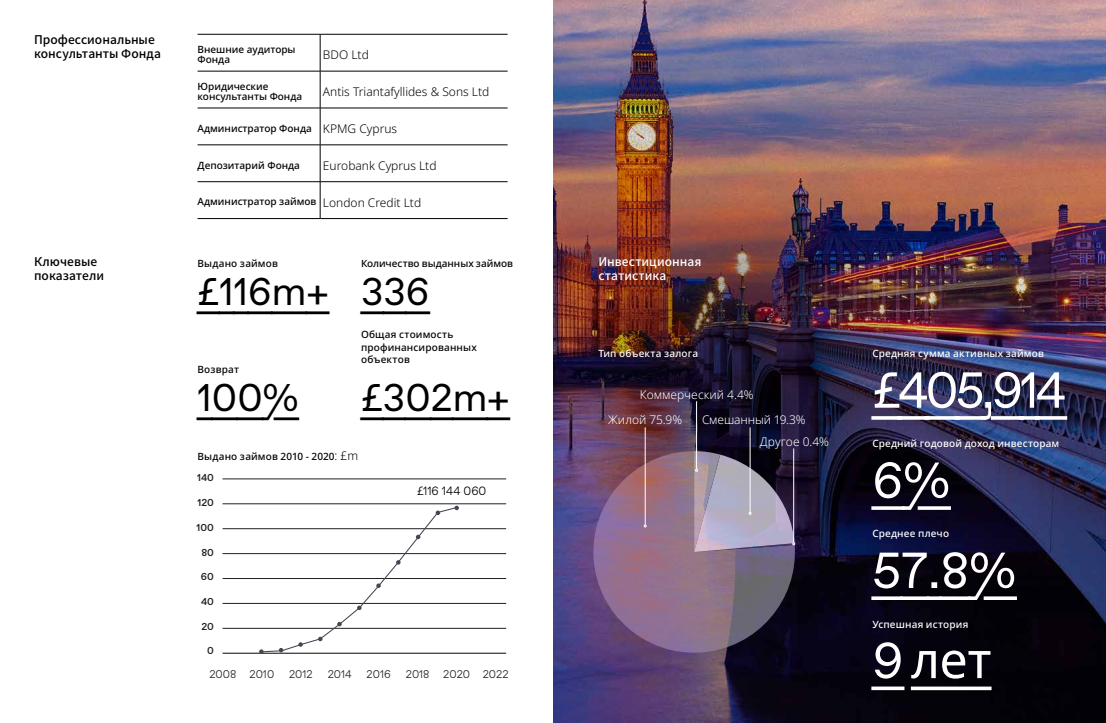
<style>
.page{position:relative;width:1106px;height:723px;background:#fff}
.page>*{position:absolute;margin:0;border:0;box-sizing:border-box;transform-origin:0 0}
.t1{font:50.5px "Favorit Lining Std";letter-spacing:-.06em;color:#fff}
.t2{font:50.5px "Noto Sans";color:#fff}
.t3{font:38.6px "Favorit Lining Std";letter-spacing:-.005em;color:#000}
.t4{font:500 12px/14px "Noto Sans SC";letter-spacing:.005em;color:#000}
.t5{font:300 12px "Noto Sans";color:#000}
.t6{font:300 12px/24.8px "Noto Sans";color:#fff}
.t7{font:500 12px/14px "Noto Sans SC";color:#fff}
.t8{font:300 12px "Favorit Std";letter-spacing:-.005em;color:#000}
.t9{font:300 11.2px "Favorit Std";color:#231f20}
.t10{font:500 10.1px "Favorit Std";color:#231f20}
.t11{font:500 10px/10.8px "Noto Sans";color:#000}
.t12{font:500 10px "Noto Sans";letter-spacing:.015em;color:#fff}
.s1{font-weight:300;font-size:12px}
.s2{font-family:"Favorit Lining Std"}
</style>
<div class="page">
<img style="left:553px;top:0;width:553px;height:723px">
<img style="left:553px;top:188px;width:390px;height:390px;border-radius:50%">
<hr style="left:197px;top:34px;width:123px;height:1px;background:#000">
<hr style="left:320px;top:34px;width:187px;height:1px;background:#000">
<hr style="left:197px;top:218px;width:123px;height:1px;background:#000">
<hr style="left:320px;top:218px;width:187px;height:1px;background:#000">
<hr style="left:320px;top:35px;width:1px;height:36px;background:#000">
<hr style="left:320px;top:71px;width:1px;height:37px;background:#000">
<hr style="left:320px;top:108px;width:1px;height:37px;background:#000">
<hr style="left:320px;top:145px;width:1px;height:36px;background:#000">
<hr style="left:320px;top:182px;width:1px;height:36px;background:#000">
<hr style="left:197px;top:71px;width:123px;height:1px;background:#000">
<hr style="left:320px;top:71px;width:187px;height:1px;background:#000">
<hr style="left:197px;top:108px;width:123px;height:1px;background:#000">
<hr style="left:320px;top:108px;width:187px;height:1px;background:#000">
<hr style="left:197px;top:145px;width:123px;height:1px;background:#000">
<hr style="left:320px;top:145px;width:187px;height:1px;background:#000">
<hr style="left:197px;top:181px;width:123px;height:1px;background:#000">
<hr style="left:320px;top:181px;width:187px;height:1px;background:#000">
<hr style="left:222px;top:653px;width:284px;height:1px;background:#231f20">
<hr style="left:222px;top:628px;width:284px;height:1px;background:#231f20">
<hr style="left:222px;top:603px;width:284px;height:1px;background:#231f20">
<hr style="left:222px;top:578px;width:284px;height:1px;background:#231f20">
<hr style="left:222px;top:553px;width:284px;height:1px;background:#231f20">
<hr style="left:222px;top:528px;width:284px;height:1px;background:#231f20">
<hr style="left:222px;top:504px;width:284px;height:1px;background:#231f20">
<hr style="left:222px;top:479px;width:284px;height:1px;background:#231f20">
<svg style="left:259px;top:506px;width:200px;height:148px"></svg>
<svg style="left:910px;top:686px;width:81px;height:4px"></svg>
<svg style="left:593px;top:451px;width:202px;height:202px"></svg>
<hr style="left:645px;top:427px;width:1px;height:98px;background:#fff">
<hr style="left:696px;top:401px;width:1px;height:68px;background:#fff">
<hr style="left:750px;top:427px;width:1px;height:85px;background:#fff">
<hr style="left:793px;top:448px;width:1px;height:95px;background:#fff">
<svg style="left:694px;top:451px;width:101px;height:101px"></svg>
<p class="t4" style="left:34px;top:32px;width:128px">Профессиональные консультанты Фонда</p>
<p class="t11" style="left:197px;top:44px;width:100px">Внешние аудиторы<br>Фонда</p>
<p class="t5" style="left:323px;top:46px;width:47px">BDO Ltd</p>
<p class="t11" style="left:197px;top:81px;width:106px">Юридические консультанты Фонда</p>
<p class="t5" style="left:323px;top:83px;width:168px">Antis Triantafyllides &amp; Sons Ltd</p>
<p class="t11" style="left:197px;top:123px;width:201px">Администратор Фонда <span class="s1">KPMG Cyprus</span></p>
<p class="t11" style="left:197px;top:160px;width:104px">Депозитарий Фонда</p>
<p class="t5" style="left:323px;top:157px;width:115px">Eurobank Cyprus Ltd</p>
<p class="t11" style="left:197px;top:196px;width:225px">Администратор займов <span class="s1">London Credit Ltd</span></p>
<p class="t4" style="left:34px;top:255px;width:72px">Ключевые показатели</p>
<p class="t11" style="left:197px;top:258px;width:82px">Выдано займов</p>
<h2 class="t3" style="left:197px;top:266px;width:133px">£116m+</h2>
<p class="t11" style="left:197px;top:364px;width:43px">Возврат</p>
<h2 class="t3" style="left:197px;top:372px;width:102px">100%</h2>
<p class="t11" style="left:361px;top:258px;width:153px">Количество выданных займов</p>
<h2 class="t3" style="left:361px;top:266px;width:70px">336</h2>
<p class="t11" style="left:361px;top:328px;width:117px;line-height:12.5px">Общая стоимость профинансированных объектов</p>
<h2 class="t3" style="left:361px;top:372px;width:150px">£302m+</h2>
<p class="t11" style="left:197px;top:451px;width:162px">Выдано займов 2010 - 2020<span class="s1">: £m</span></p>
<p class="t10" style="left:197px;top:471px;width:18px">140</p>
<p class="t10" style="left:197px;top:496px;width:18px">120</p>
<p class="t10" style="left:197px;top:520px;width:19px">100</p>
<p class="t10" style="left:201px;top:545px;width:14px">80</p>
<p class="t10" style="left:201px;top:570px;width:15px">60</p>
<p class="t10" style="left:201px;top:595px;width:14px">40</p>
<p class="t10" style="left:201px;top:619px;width:14px">20</p>
<p class="t10" style="left:207px;top:644px;width:8px">0</p>
<p class="t8" style="left:417px;top:482px;width:71px">£116 144 060</p>
<p class="t9" style="left:209px;top:666px;width:66px">2008 2010</p>
<p class="t9" style="left:289px;top:666px;width:25px">2012</p>
<p class="t9" style="left:328px;top:666px;width:26px">2014</p>
<p class="t9" style="left:366px;top:666px;width:26px">2016</p>
<p class="t9" style="left:406px;top:666px;width:104px">2018 2020 2022</p>
<p class="t7" style="left:598px;top:255px;width:105px">Инвестиционная статистика</p>
<p class="t12" style="left:598px;top:346px;width:101px">Тип объекта залога</p>
<p class="t12" style="left:872px;top:346px;width:173px">Средняя сумма активных займов</p>
<h1 class="t1" style="left:872px;top:356px;width:195px">£405,914</h1>
<p class="t12" style="left:872px;top:437px;width:188px">Средний годовой доход инвесторам</p>
<h1 class="t1" style="left:872px;top:446px;width:79px">6%</h1>
<p class="t12" style="left:872px;top:527px;width:78px">Среднее плечо</p>
<h1 class="t1" style="left:872px;top:537px;width:145px">57.8%</h1>
<p class="t12" style="left:872px;top:617px;width:97px">Успешная история</p>
<h1 class="t2" style="left:872px;top:624px;width:121px"><span class="s2">9</span> лет</h1>
<p class="t6" style="left:702px;top:383px;width:105px;text-indent:-62px">Коммерческий 4.4%<br>Смешанный 19.3%</p>
<p class="t6" style="left:759px;top:430px;width:71px">Другое 0.4%</p>
<p class="t6" style="left:608px;top:407px;width:75px">Жилой 75.9%</p>
</div>
